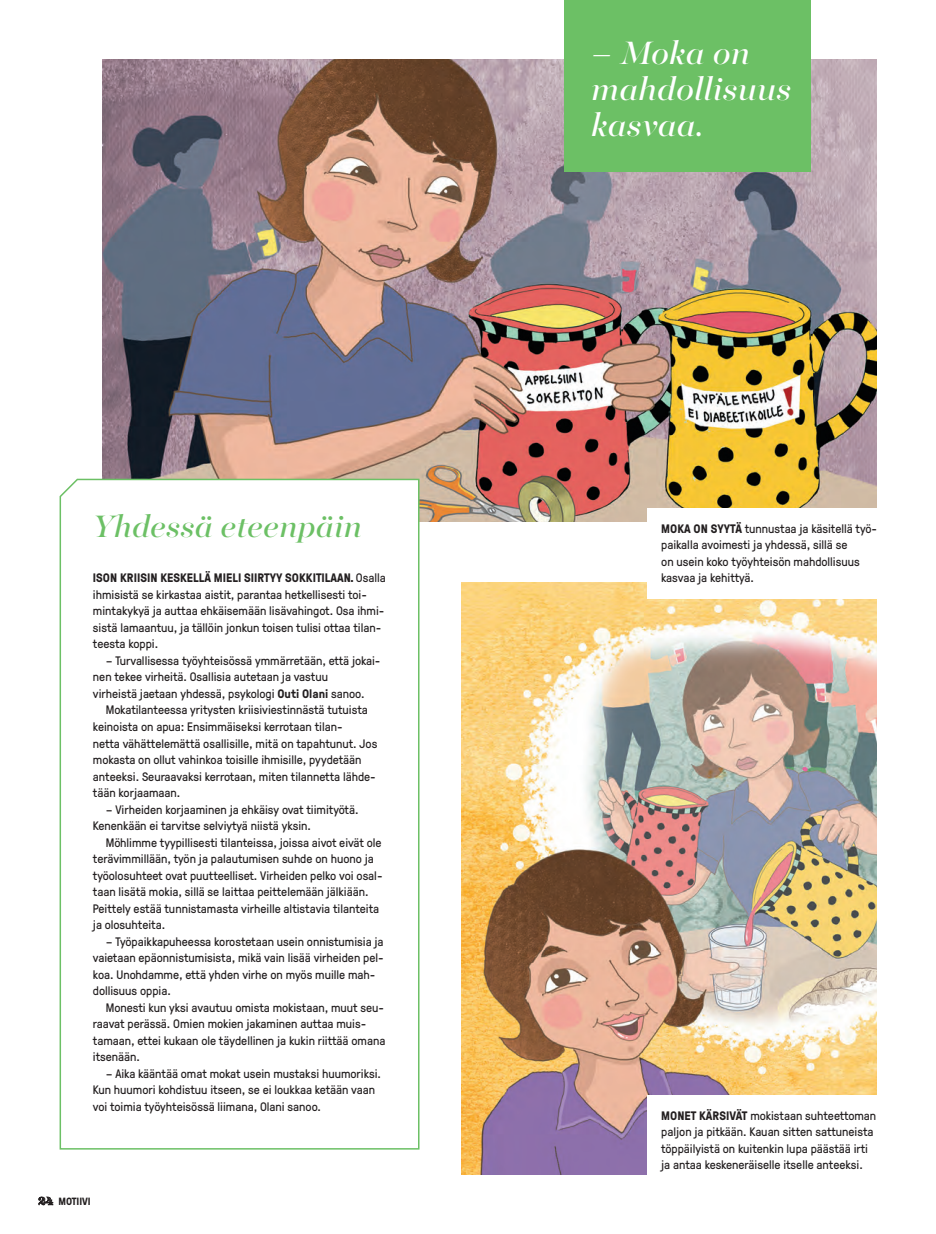
<style>
.page{position:relative;width:936px;height:1234px;background:#fff}
.page>*{position:absolute;margin:0;border:0;box-sizing:border-box;transform-origin:0 0}
._08_Äläys_24pt{font:italic 36px/36px "Majesti Banner";color:#fff}
._08_Äläys_24pt-2{font:italic 34.5px "Majesti Banner";color:#6cc065}
._10_Laatikko_teksti{font:12.3px/16.5px "GT Pressura";color:#231f20}
._09_Kuvateksti{font:12.3px/16.5px "GT Pressura";color:#231f20}
._10_Laatikko_teksti2{font:12.3px/16.5px "GT Pressura";color:#231f20}
.t1{font:700 10.5px "GT Pressura";color:#231f20}
.s1{font-weight:700}
.s2{font-family:"Majesti Banner";font-weight:800;font-size:12px}
</style>
<div class="page">
<img style="left:103px;top:60px;width:773px;height:461px">
<svg style="left:59px;top:477px;width:361px;height:672px"></svg>
<img style="left:461px;top:582px;width:415px;height:592px">
<div style="left:647px;top:508px;width:247px;height:90px;background:#fff"></div>
<div style="left:647px;top:1094px;width:247px;height:109px;background:#fff"></div>
<div style="left:564px;top:0;width:246px;height:171px;background:#6cc065"></div>
<svg style="left:38px;top:1196px;width:15px;height:10px"></svg>
<p class="_08_Äläys_24pt-2" style="left:93px;top:503px;width:271px">Yhdessä eteenpäin</p>
<p class="_10_Laatikko_teksti2" style="left:93px;top:569px;width:294px"><span class="s1">ISON KRIISIN KESKELLÄ MIELI SIIRTYY SOKKITILAAN.</span> Osalla ihmisistä se kirkastaa aistit, parantaa hetkellisesti toi&shy;mintakykyä ja auttaa ehkäisemään lisävahingot. Osa ihmi&shy;sistä lamaantuu, ja tällöin jonkun toisen tulisi ottaa tilan&shy;teesta koppi.</p>
<p class="_10_Laatikko_teksti" style="left:93px;top:651px;width:289px;text-indent:13px">– Turvallisessa työyhteisössä ymmärretään, että jokai&shy;nen tekee virheitä. Osallisia autetaan ja vastuu<br>virheistä jaetaan yhdessä, psykologi <span class="s1">Outi Olani</span> sanoo.</p>
<p class="_10_Laatikko_teksti" style="left:93px;top:701px;width:286px;text-indent:13px">Mokatilanteessa yritysten kriisiviestinnästä tutuista keinoista on apua: Ensimmäiseksi kerrotaan tilan-<br>netta vähättelemättä osallisille, mitä on tapahtunut. Jos mokasta on ollut vahinkoa toisille ihmisille, pyydetään anteeksi. Seuraavaksi kerrotaan, miten tilannetta lähde&shy;tään korjaamaan.</p>
<p class="_10_Laatikko_teksti" style="left:93px;top:800px;width:267px;text-indent:13px">– Virheiden korjaaminen ja ehkäisy ovat tiimityötä.<br>Kenenkään ei tarvitse selviytyä niistä yksin.</p>
<p class="_10_Laatikko_teksti" style="left:93px;top:833px;width:291px;text-indent:13px">Möhlimme tyypillisesti tilanteissa, joissa aivot eivät ole terävimmillään, työn ja palautumisen suhde on huono ja työolosuhteet ovat puutteelliset. Virheiden pelko voi osal&shy;taan lisätä mokia, sillä se laittaa peittelemään jälkiään.<br>Peittely estää tunnistamasta virheille altistavia tilanteita ja olosuhteita.</p>
<p class="_10_Laatikko_teksti" style="left:93px;top:932px;width:292px;text-indent:13px">– Työpaikkapuheessa korostetaan usein onnistumisia ja vaietaan epäonnistumisista, mikä vain lisää virheiden pel&shy;koa. Unohdamme, että yhden virhe on myös muille mah&shy;dollisuus oppia.</p>
<p class="_10_Laatikko_teksti" style="left:93px;top:998px;width:294px;text-indent:13px">Monesti kun yksi avautuu omista mokistaan, muut seu&shy;raavat perässä. Omien mokien jakaminen auttaa muis&shy;tamaan, ettei kukaan ole täydellinen ja kukin riittää omana itsenään.</p>
<p class="_10_Laatikko_teksti" style="left:93px;top:1064px;width:289px;text-indent:13px">– Aika kääntää omat mokat usein mustaksi huumoriksi.<br>Kun huumori kohdistuu itseen, se ei loukkaa ketään vaan voi toimia työyhteisössä liimana, Olani sanoo.</p>
<p class="t1" style="left:38px;top:1192px;width:54px"><span class="s2">24</span> MOTIIVI</p>
<p class="_08_Äläys_24pt" style="left:591px;top:38px;width:202px">– Moka on mahdollisuus kasvaa.</p>
<p class="_09_Kuvateksti" style="left:661px;top:519px;width:217px"><span class="s1">MOKA ON SYYTÄ</span> tunnustaa ja käsitellä työ&shy;paikalla avoimesti ja yhdessä, sillä se</p>
<p class="_09_Kuvateksti" style="left:661px;top:552px;width:200px">on usein koko työyhteisön mahdollisuus kasvaa ja kehittyä.</p>
<p class="_09_Kuvateksti" style="left:661px;top:1106px;width:216px"><span class="s1">MONET KÄRSIVÄT</span> mokistaan suhteettoman paljon ja pitkään. Kauan sitten sattuneista töppäilyistä on kuitenkin lupa päästää irti ja antaa keskeneräiselle itselle anteeksi.</p>
</div>
